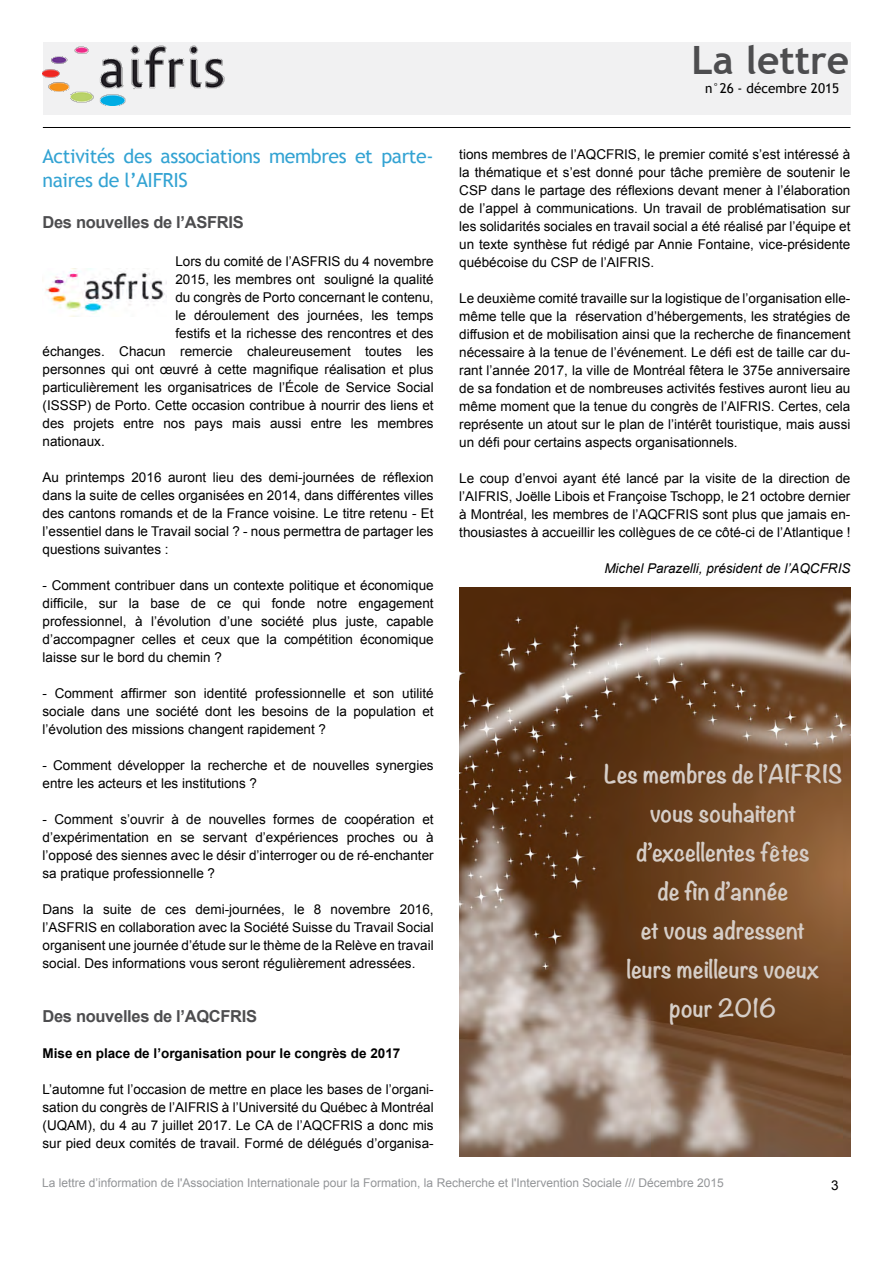
<style>
.page{position:relative;width:893px;height:1263px;background:#fff}
.page>*{position:absolute;margin:0;border:0;box-sizing:border-box;transform-origin:0 0}
.t1{font:700 39px "Trebuchet MS";color:#4d4d4f}
.t2{font:700 22.5px/39px "Noteworthy";color:#d6cec8;text-align:center}
.t3{font:19.5px/23.4px "Trebuchet MS";letter-spacing:-.02em;color:#33a3d3}
.t4{font:700 16.5px "Arial";letter-spacing:-.02em;color:#4d4d4f}
.t5{font:13.5px/18px "Arial";color:#000;text-align:justify}
.t6{font:700 13.5px "Arial";color:#000}
.t7{font:italic 13.5px "Arial";color:#000}
.t8{font:13.5px "Trebuchet MS";color:#000}
.t9{font:12px "Arial";color:#939598}
</style>
<div class="page">
<div style="left:43px;top:43px;width:807px;height:72px;background:#f1f1f2"></div>
<img style="left:43px;top:45px;width:182px;height:60px">
<hr style="left:43px;top:127px;width:807px;height:1px;background:#000">
<img style="left:45px;top:268px;width:122px;height:49px">
<img style="left:459px;top:587px;width:391px;height:569px">
<h3 class="t3" style="left:43px;top:145px;width:393px">Activités des associations membres et parte&shy;naires de l’AIFRIS</h3>
<p class="t4" style="left:43px;top:211px;width:203px">Des nouvelles de l’ASFRIS</p>
<p class="t5" style="left:175px;top:252px;width:260px">Lors du comité de l’ASFRIS du 4 novembre</p>
<p class="t5" style="left:175px;top:270px;width:260px">2015, les membres ont souligné la qualité</p>
<p class="t5" style="left:175px;top:288px;width:260px">du congrès de Porto concernant le contenu,</p>
<p class="t5" style="left:175px;top:306px;width:260px">le déroulement des journées, les temps</p>
<p class="t5" style="left:175px;top:324px;width:260px">festifs et la richesse des rencontres et des</p>
<p class="t5" style="left:43px;top:342px;width:393px">échanges. Chacun remercie chaleureusement toutes les</p>
<p class="t5" style="left:43px;top:360px;width:393px">personnes qui ont œuvré à cette magnifique réalisation et plus</p>
<p class="t5" style="left:43px;top:378px;width:393px">particulièrement les organisatrices de l’École de Service Social</p>
<p class="t5" style="left:43px;top:396px;width:393px">(ISSSP) de Porto. Cette occasion contribue à nourrir des liens et</p>
<p class="t5" style="left:43px;top:414px;width:393px">des projets entre nos pays mais aussi entre les membres</p>
<p class="t5" style="left:43px;top:432px;width:64px">nationaux.</p>
<p class="t5" style="left:43px;top:468px;width:393px">Au printemps 2016 auront lieu des demi-journées de réflexion dans la suite de celles organisées en 2014, dans différentes villes des cantons romands et de la France voisine. Le titre retenu - Et l’essentiel dans le Travail social ? - nous permettra de partager les questions suivantes :</p>
<p class="t5" style="left:43px;top:576px;width:393px">- Comment contribuer dans un contexte politique et économique difficile, sur la base de ce qui fonde notre engagement professionnel, à l’évolution d’une société plus juste, capable d’accompagner celles et ceux que la compétition économique laisse sur le bord du chemin ?</p>
<p class="t5" style="left:43px;top:684px;width:393px">- Comment affirmer son identité professionnelle et son utilité sociale dans une société dont les besoins de la population et l’évolution des missions changent rapidement ?</p>
<p class="t5" style="left:43px;top:756px;width:393px">- Comment développer la recherche et de nouvelles synergies entre les acteurs et les institutions ?</p>
<p class="t5" style="left:43px;top:810px;width:393px">- Comment s’ouvrir à de nouvelles formes de coopération et d’expérimentation en se servant d’expériences proches ou à l’opposé des siennes avec le désir d’interroger ou de ré-enchanter sa pratique professionnelle ?</p>
<p class="t5" style="left:43px;top:900px;width:393px">Dans la suite de ces demi-journées, le 8 novembre 2016, l’ASFRIS en collaboration avec la Société Suisse du Travail Social organisent une journée d’étude sur le thème de la Relève en travail social. Des informations vous seront régulièrement adressées.</p>
<p class="t4" style="left:43px;top:1005px;width:216px">Des nouvelles de l’AQCFRIS</p>
<p class="t6" style="left:43px;top:1044px;width:359px">Mise en place de l’organisation pour le congrès de 2017</p>
<p class="t5" style="left:43px;top:1080px;width:393px">L’automne fut l’occasion de mettre en place les bases de l’organi&shy;sation du congrès de l’AIFRIS à l’Université du Québec à Montréal (UQAM), du 4 au 7 juillet 2017. Le CA de l’AQCFRIS a donc mis sur pied deux comités de travail. Formé de délégués d’organisa-</p>
<h1 class="t1" style="left:691px;top:36px;width:159px">La lettre</h1>
<p class="t8" style="left:705px;top:80px;width:136px">n°26 - décembre 2015</p>
<p class="t5" style="left:459px;top:145px;width:393px">tions membres de l’AQCFRIS, le premier comité s’est intéressé à la thématique et s’est donné pour tâche première de soutenir le CSP dans le partage des réflexions devant mener à l’élaboration de l’appel à communications. Un travail de problématisation sur les solidarités sociales en travail social a été réalisé par l’équipe et un texte synthèse fut rédigé par Annie Fontaine, vice-présidente québécoise du CSP de l’AIFRIS.</p>
<p class="t5" style="left:459px;top:289px;width:393px">Le deuxième comité travaille sur la logistique de l’organisation elle&shy;même telle que la réservation d’hébergements, les stratégies de diffusion et de mobilisation ainsi que la recherche de financement nécessaire à la tenue de l’événement. Le défi est de taille car du&shy;rant l’année 2017, la ville de Montréal fêtera le 375e anniversaire de sa fondation et de nombreuses activités festives auront lieu au même moment que la tenue du congrès de l’AIFRIS. Certes, cela représente un atout sur le plan de l’intérêt touristique, mais aussi un défi pour certains aspects organisationnels.</p>
<p class="t5" style="left:459px;top:469px;width:393px">Le coup d’envoi ayant été lancé par la visite de la direction de l’AIFRIS, Joëlle Libois et Françoise Tschopp, le 21 octobre dernier à Montréal, les membres de l’AQCFRIS sont plus que jamais en&shy;thousiastes à accueillir les collègues de ce côté-ci de l’Atlantique !</p>
<p class="t7" style="left:604px;top:559px;width:248px">Michel Parazelli, président de l’AQCFRIS</p>
<h2 class="t2" style="left:604px;top:753px;width:240px">Les membres de l’AIFRIS vous souhaitent d’excellentes fêtes<br>de fin d’année<br>et vous adressent<br>leurs meilleurs voeux pour 2016</h2>
<p class="t9" style="left:42px;top:1174px;width:683px">La lettre d’information de l'Association Internationale pour la Formation, la Recherche et l'Intervention Sociale /// Décembre 2015</p>
<p class="t5" style="left:831px;top:1176px;width:9px">3</p>
</div>
